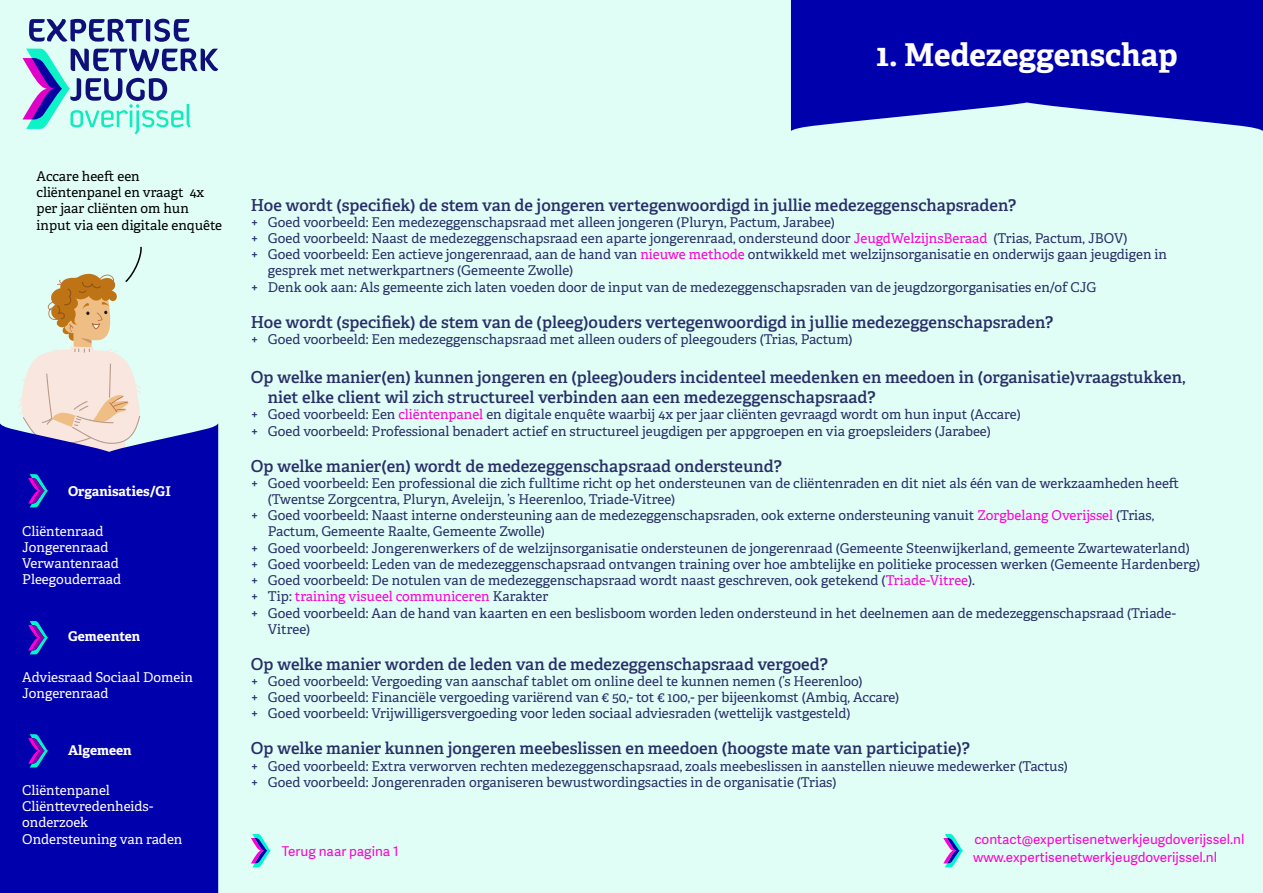
<style>
.page{position:relative;width:1263px;height:893px;background:#e0fdf6}
.page>*{position:absolute;margin:0;border:0;box-sizing:border-box;transform-origin:0 0}
.t1{font:700 31.5px "Adelle";letter-spacing:-.005em;color:#fff}
.t2{font:600 16.5px/19.8px "Adelle";color:#282f68}
.t3{font:13.5px/16.2px "Adelle";color:#282f68}
.t4{font:13.5px/16.2px "Adelle";color:#fff}
.t5{font:13.5px/17.7px "Adelle Sans";color:#ff00cf}
.t6{font:13.5px/16.2px "Adelle";color:#000}
.t7{font:13.5px "Adelle";color:#ff00d4}
.t8{font:700 13.5px "Adelle";color:#fff}
.s1{color:#ff00d4}
.s2{color:#282f68}
</style>
<div class="page">
<svg style="left:23px;top:48px;width:195px;height:86px"></svg>
<svg style="left:29px;top:19px;width:160px;height:23px"></svg>
<div style="left:0;top:424px;width:218px;height:469px;background:#0000ad"></div>
<svg style="left:791px;top:0;width:472px;height:131px;background:#1a1db5"></svg>
<svg style="left:251px;top:834px;width:20px;height:33px"></svg>
<svg style="left:18px;top:246px;width:129px;height:413px"></svg>
<svg style="left:28px;top:734px;width:20px;height:33px"></svg>
<svg style="left:943px;top:834px;width:20px;height:33px"></svg>
<h1 class="t1" style="left:876px;top:35px;width:303px">1. Medezeggenschap</h1>
<p class="t6" style="left:37px;top:168px;width:187px">Accare heeft een cliëntenpanel en vraagt 4x per jaar cliënten om hun input via een digitale enquête</p>
<p class="t8" style="left:68px;top:482px;width:104px">Organisaties/GI</p>
<p class="t4" style="left:22px;top:523px;width:100px">Cliëntenraad<br>Jongerenraad<br>Verwantenraad<br>Pleegouderraad</p>
<p class="t8" style="left:68px;top:628px;width:74px">Gemeenten</p>
<p class="t4" style="left:22px;top:669px;width:172px">Adviesraad Sociaal Domein<br>Jongerenraad</p>
<p class="t8" style="left:68px;top:741px;width:65px">Algemeen</p>
<p class="t4" style="left:22px;top:782px;width:162px">Cliëntenpanel<br>Cliënttevredenheids&shy;onderzoek<br>Ondersteuning van raden</p>
<p class="t2" style="left:251px;top:195px;width:767px">Hoe wordt (specifiek) de stem van de jongeren vertegenwoordigd in jullie medezeggenschapsraden?</p>
<p class="t3" style="left:251px;top:214px;width:585px">+ Goed voorbeeld: Een medezeggenschapsraad met alleen jongeren (Pluryn, Pactum, Jarabee)</p>
<p class="t3" style="left:251px;top:230px;width:878px">+ Goed voorbeeld: Naast de medezeggenschapsraad een aparte jongerenraad, ondersteund door <span class="s1">JeugdWelzijnsBeraad</span> (Trias, Pactum, JBOV)</p>
<p class="t3" style="left:251px;top:247px;width:918px">+ Goed voorbeeld: Een actieve jongerenraad, aan de hand van <span class="s1">nieuwe methode</span> ontwikkeld met welzijnsorganisatie en onderwijs gaan jeugdigen in</p>
<p class="t3" style="left:268px;top:263px;width:307px">gesprek met netwerkpartners (Gemeente Zwolle)</p>
<p class="t3" style="left:251px;top:279px;width:847px">+ Denk ook aan: Als gemeente zich laten voeden door de input van de medezeggenschapsraden van de jeugdzorgorganisaties en/of CJG</p>
<p class="t2" style="left:251px;top:312px;width:804px">Hoe wordt (specifiek) de stem van de (pleeg)ouders vertegenwoordigd in jullie medezeggenschapsraden?</p>
<p class="t3" style="left:251px;top:331px;width:603px">+ Goed voorbeeld: Een medezeggenschapsraad met alleen ouders of pleegouders (Trias, Pactum)</p>
<p class="t2" style="left:268px;top:368px;width:919px;text-indent:-17px">Op welke manier(en) kunnen jongeren en (pleeg)ouders incidenteel meedenken en meedoen in (organisatie)vraagstukken, niet elke client wil zich structureel verbinden aan een medezeggenschapsraad?</p>
<p class="t3" style="left:251px;top:407px;width:771px">+ Goed voorbeeld: Een <span class="s1">cliëntenpanel</span> en digitale enquête waarbij 4x per jaar cliënten gevraagd wordt om hun input (Accare) + Goed voorbeeld: Professional benadert actief en structureel jeugdigen per appgroepen en via groepsleiders (Jarabee)</p>
<p class="t2" style="left:251px;top:456px;width:532px">Op welke manier(en) wordt de medezeggenschapsraad ondersteund?</p>
<p class="t3" style="left:251px;top:475px;width:930px">+ Goed voorbeeld: Een professional die zich fulltime richt op het ondersteunen van de cliëntenraden en dit niet als één van de werkzaamheden heeft</p>
<p class="t3" style="left:268px;top:491px;width:409px">(Twentse Zorgcentra, Pluryn, Aveleijn, ’s Heerenloo, Triade-Vitree)</p>
<p class="t3" style="left:251px;top:508px;width:905px">+ Goed voorbeeld: Naast interne ondersteuning aan de medezeggenschapsraden, ook externe ondersteuning vanuit <span class="s1">Zorgbelang Overijssel</span> (Trias,</p>
<p class="t3" style="left:268px;top:524px;width:279px">Pactum, Gemeente Raalte, Gemeente Zwolle)</p>
<p class="t3" style="left:251px;top:540px;width:940px">+ Goed voorbeeld: Jongerenwerkers of de welzijnsorganisatie ondersteunen de jongerenraad (Gemeente Steenwijkerland, gemeente Zwartewaterland)</p>
<p class="t3" style="left:251px;top:556px;width:951px">+ Goed voorbeeld: Leden van de medezeggenschapsraad ontvangen training over hoe ambtelijke en politieke processen werken (Gemeente Hardenberg)</p>
<p class="t3" style="left:251px;top:572px;width:725px">+ Goed voorbeeld: De notulen van de medezeggenschapsraad wordt naast geschreven, ook getekend (<span class="s1">Triade-Vitree</span>).</p>
<p class="t7" style="left:251px;top:588px;width:299px"><span class="s2">+ Tip:</span> training visueel communiceren <span class="s2">Karakter</span></p>
<p class="t3" style="left:251px;top:605px;width:926px">+ Goed voorbeeld: Aan de hand van kaarten en een beslisboom worden leden ondersteund in het deelnemen aan de medezeggenschapsraad (Triade-</p>
<p class="t3" style="left:268px;top:621px;width:44px">Vitree)</p>
<p class="t2" style="left:251px;top:654px;width:578px">Op welke manier worden de leden van de medezeggenschapsraad vergoed?</p>
<p class="t3" style="left:251px;top:673px;width:650px">+ Goed voorbeeld: Vergoeding van aanschaf tablet om online deel te kunnen nemen (’s Heerenloo)<br>+ Goed voorbeeld: Financiële vergoeding variërend van € 50,- tot € 100,- per bijeenkomst (Ambiq, Accare) + Goed voorbeeld: Vrijwilligersvergoeding voor leden sociaal adviesraden (wettelijk vastgesteld)</p>
<p class="t2" style="left:251px;top:739px;width:721px">Op welke manier kunnen jongeren meebeslissen en meedoen (hoogste mate van participatie)?</p>
<p class="t3" style="left:251px;top:758px;width:818px">+ Goed voorbeeld: Extra verworven rechten medezeggenschapsraad, zoals meebeslissen in aanstellen nieuwe medewerker (Tactus) + Goed voorbeeld: Jongerenraden organiseren bewustwordingsacties in de organisatie (Trias)</p>
<p class="t5" style="left:282px;top:842px;width:118px">Terug naar pagina 1</p>
<p class="t5" style="left:973px;top:831px;width:273px">contact@expertisenetwerkjeugdoverijssel.nl www.expertisenetwerkjeugdoverijssel.nl</p>
</div>
